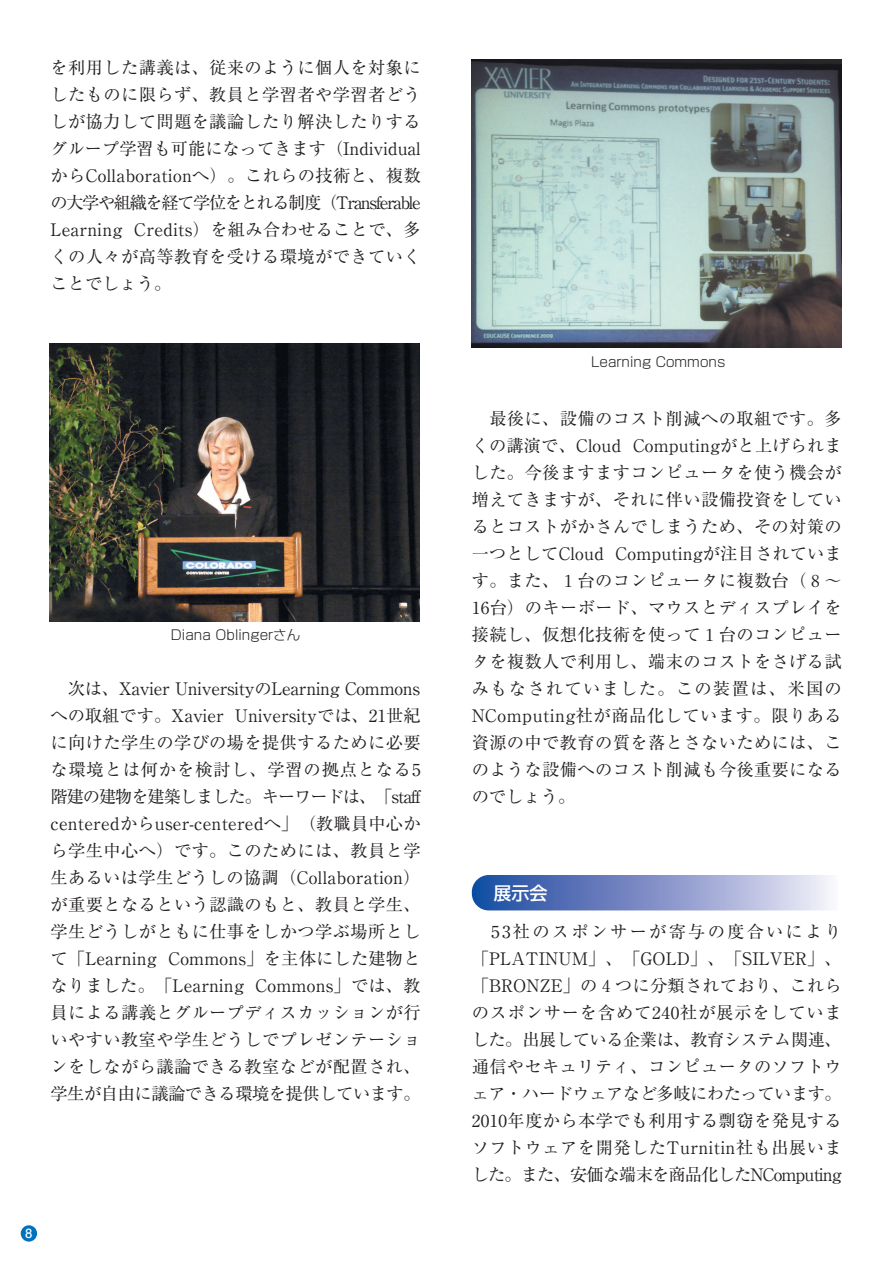
<style>
.page{position:relative;width:893px;height:1263px;background:#fff}
.page>*{position:absolute;margin:0;border:0;box-sizing:border-box;transform-origin:0 0}
.t1{font:500 18px "Shin Go";color:#fff}
.t2{font:17.25px/27px "Ryumin";letter-spacing:.02em;color:#231f20;text-align:justify}
.t3{font:300 13.5px "Shin Go";color:#231f20}
.t4{font:500 11.55px "Shin M Go";color:#fff}
</style>
<div class="page">
<div style="left:21px;top:1225px;width:16px;height:17px;background:#0072bc;border-radius:50%"></div>
<img style="left:50px;top:344px;width:370px;height:277px">
<img style="left:472px;top:59px;width:369px;height:289px">
<svg style="left:472px;top:875px;width:358px;height:35px;background:#8496ca"></svg>
<p class="t2" style="left:50px;top:56px;width:371px">を利用した講義は、従来のように個人を対象にしたものに限らず、教員と学習者や学習者どうしが協力して問題を議論したり解決したりするグループ学習も可能になってきます（IndividualからCollaborationへ）。これらの技術と、複数の大学や組織を経て学位をとれる制度（Transferable Learning Credits）を組み合わせることで、多くの人々が高等教育を受ける環境ができていくことでしょう。</p>
<p class="t3" style="left:171px;top:630px;width:131px">Diana Oblingerさん</p>
<p class="t2" style="left:50px;top:677px;width:371px;text-indent:17px">次は、Xavier UniversityのLearning Commonsへの取組です。Xavier Universityでは、21世紀に向けた学生の学びの場を提供するために必要な環境とは何かを検討し、学習の拠点となる5階建の建物を建築しました。キーワードは、「staff centeredからuser-centeredへ」（教職員中心から学生中心へ）です。このためには、教員と学生あるいは学生どうしの協調（Collaboration）が重要となるという認識のもと、教員と学生、学生どうしがともに仕事をしかつ学ぶ場所として「Learning Commons」を主体にした建物となりました。「Learning Commons」では、教員による講義とグループディスカッションが行いやすい教室や学生どうしでプレゼンテーションをしながら議論できる教室などが配置され、学生が自由に議論できる環境を提供しています。</p>
<p class="t4" style="left:25px;top:1230px;width:9px">8</p>
<p class="t3" style="left:591px;top:357px;width:136px">Learning Commons</p>
<p class="t2" style="left:471px;top:407px;width:371px">　最後に、設備のコスト削減への取組です。多くの講演で、Cloud Computingがと上げられました。今後ますますコンピュータを使う機会が増えてきますが、それに伴い設備投資をしているとコストがかさんでしまうため、その対策の一つとしてCloud Computingが注目されています。また、１台のコンピュータに複数台（８～16台）のキーボード、マウスとディスプレイを接続し、仮想化技術を使って１台のコンピュータを複数人で利用し、端末のコストをさげる試みもなされていました。この装置は、米国のNComputing社が商品化しています。限りある資源の中で教育の質を落とさないためには、このような設備へのコスト削減も今後重要になるのでしょう。</p>
<p class="t1" style="left:493px;top:887px;width:56px">展示会</p>
<p class="t2" style="left:471px;top:920px;width:371px">　53社のスポンサーが寄与の度合いにより「PLATINUM」、「GOLD」、「SILVER」、「BRONZE」の４つに分類されており、これらのスポンサーを含めて240社が展示をしていました。出展している企業は、教育システム関連、通信やセキュリティ、コンピュータのソフトウェア・ハードウェアなど多岐にわたっています。2010年度から本学でも利用する剽窃を発見するソフトウェアを開発したTurnitin社も出展いました。また、安価な端末を商品化したNComputing</p>
</div>
